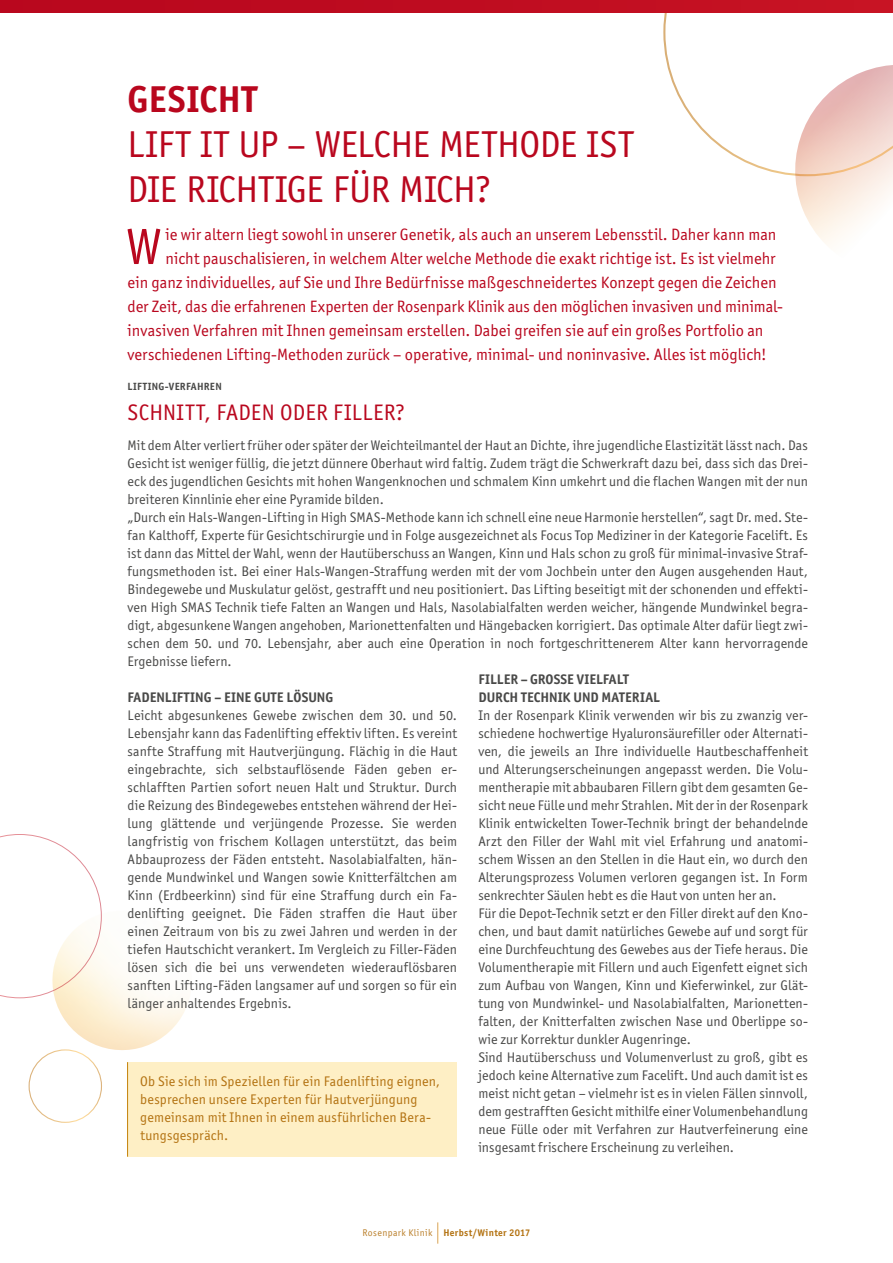
<style>
.page{position:relative;width:893px;height:1263px;background:#fff}
.page>*{position:absolute;margin:0;border:0;box-sizing:border-box;transform-origin:0 0}
.t1{font:51.15px "Officina San ITC";color:#b9071e}
.t2{font:37.5px/45px "Officina San ITC";letter-spacing:-.01em;color:#b9071e}
.t3{font:700 37.5px "Officina San ITC";color:#b9071e}
.t4{font:22.5px "Officina San ITC";letter-spacing:.015em;color:#b9071e}
.t5{font:16.5px "Officina San ITC";letter-spacing:.005em;color:#b9071e}
.t6{font:13.95px/18px "Officina San ITC";letter-spacing:.005em;color:#494948;text-align:justify}
.t7{font:13.95px/18px "Officina San ITC";letter-spacing:.015em;color:#b37211}
.t8{font:700 13.95px "Officina San ITC";letter-spacing:.015em;color:#494948}
.t9{font:700 10.5px "Officina San ITC";letter-spacing:.03em;color:#494948}
.t10{font:700 9.75px "Officina San ITC";letter-spacing:.03em;color:#b37211}
.s1{font-weight:400;color:#ba7f2a}
</style>
<div class="page">
<svg style="left:663px;top:13px;width:118px;height:161px"></svg>
<img style="left:43px;top:958px;width:145px;height:102px">
<svg style="left:0;top:834px;width:102px;height:164px"></svg>
<img style="left:781px;top:65px;width:112px;height:180px">
<hr style="left:127px;top:1062px;width:1px;height:95px;background:#b37211">
<svg style="left:438px;top:1222px;width:1px;height:22px"></svg>
<div style="left:128px;top:1062px;width:329px;height:95px;background:#feefc5"></div>
<div style="left:0;top:0;width:893px;height:13px;background:#be0c20"></div>
<h2 class="t3" style="left:128px;top:76px;width:40px">GESICHT</h2>
<h2 class="t2" style="left:128px;top:122px;width:507px">Lift it up – Welche Methode ist die richtige für mich?</h2>
<h1 class="t1" style="left:126px;top:217px;width:36px">W</h1>
<p class="t5" style="left:166px;top:225px;width:612px">ie wir altern liegt sowohl in unserer Genetik, als auch an unserem Lebensstil. Daher kann man</p>
<p class="t5" style="left:166px;top:249px;width:612px">nicht pauschalisieren, in welchem Alter welche Methode die exakt richtige ist. Es ist vielmehr</p>
<p class="t5" style="left:128px;top:273px;width:650px">ein ganz individuelles, auf Sie und Ihre Bedürfnisse maßgeschneidertes Konzept gegen die Zeichen</p>
<p class="t5" style="left:128px;top:297px;width:657px">der Zeit, das die erfahrenen Experten der Rosenpark Klinik aus den möglichen invasiven und minimal-</p>
<p class="t5" style="left:128px;top:321px;width:637px">invasiven Verfahren mit Ihnen gemeinsam erstellen. Dabei greifen sie auf ein großes Portfolio an</p>
<p class="t5" style="left:128px;top:345px;width:641px">verschiedenen Lifting-Methoden zurück – operative, minimal- und noninvasive. Alles ist möglich!</p>
<p class="t9" style="left:128px;top:380px;width:96px">LIFTING-VERFAHREN</p>
<h3 class="t4" style="left:128px;top:399px;width:279px">Sch nitt, Faden oder Filler?</h3>
<p class="t6" style="left:128px;top:436px;width:682px;text-align:left">Mit dem Alter verliert früher oder später der Weichteilmantel der Haut an Dichte, ihre jugendliche Elastizität lässt nach. Das Gesicht ist weniger füllig, die jetzt dünnere Oberhaut wird faltig. Zudem trägt die Schwerkraft dazu bei, dass sich das Drei&shy;eck des jugendlichen Gesichts mit hohen Wangenknochen und schmalem Kinn umkehrt und die flachen Wangen mit der nun breiteren Kinnlinie eher eine Pyramide bilden.<br>„Durch ein Hals-Wangen-Lifting in High SMAS</p>
<p class="t6" style="left:128px;top:508px;width:682px;text-indent:253px">-Methode kann ich schnell eine neue Harmonie herstellen“, sagt Dr. med. Ste&shy;fan Kalthoff, Experte für Gesichtschirurgie und in Folge ausgezeichnet als Focus Top Mediziner in der Kategorie Facelift. Es ist dann das Mittel der Wahl, wenn der Hautüberschuss an Wangen, Kinn und Hals schon zu groß für minimal-invasive Straf&shy;fungsmethoden ist. Bei einer Hals-Wangen-Straffung werden mit der vom Jochbein unter den Augen ausgehenden Haut, Bindegewebe und Muskulatur gelöst, gestrafft und neu positioniert. Das Lifting beseitigt mit der schonenden und effekti&shy;ven High SMAS</p>
<p class="t6" style="left:128px;top:598px;width:682px;text-indent:88px">Technik tiefe Falten an Wangen und Hals, Nasolabialfalten werden weicher, hängende Mundwinkel begra&shy;digt, abgesunkene Wangen angehoben, Marionettenfalten und Hängebacken korrigiert. Das optimale Alter dafür liegt zwi&shy;schen dem 50. und 70. Lebensjahr, aber auch eine Operation in noch fortgeschrittenerem Alter kann hervorragende Ergebnisse liefern.</p>
<p class="t8" style="left:128px;top:689px;width:15px">FADENLIFTING</p>
<p class="t8" style="left:214px;top:689px;width:18px">– EINE</p>
<p class="t8" style="left:254px;top:689px;width:9px">GUTE</p>
<p class="t8" style="left:287px;top:689px;width:16px">LÖSUNG</p>
<p class="t6" style="left:128px;top:706px;width:331px">Leicht abgesunkenes Gewebe zwischen dem 30. und 50.<br>Lebensjahr kann das Fadenlifting effektiv liften. Es vereint sanfte Straffung mit Hautverjüngung. Flächig in die Haut eingebrachte, sich selbstauflösende Fäden geben er&shy;schlafften Partien sofort neuen Halt und Struktur. Durch die Reizung des Bindegewebes entstehen während der Hei&shy;lung glättende und verjüngende Prozesse. Sie werden langfristig von frischem Kollagen unterstützt, das beim Abbauprozess der Fäden entsteht. Nasolabialfalten, hän&shy;gende Mundwinkel und Wangen sowie Knitterfältchen am Kinn (Erdbeerkinn) sind für eine Straffung durch ein Fa&shy;denlifting geeignet. Die Fäden straffen die Haut über einen Zeitraum von bis zu zwei Jahren und werden in der tiefen Hautschicht verankert. Im Vergleich zu Filler-Fäden lösen sich die bei uns verwendeten wiederauflösbaren sanften Lifting-Fäden langsamer auf und sorgen so für ein länger anhaltendes Ergebnis.</p>
<p class="t7" style="left:140px;top:1072px;width:301px">Ob Sie sich im Speziellen für ein Fadenlifting eignen, besprechen unsere Experten für Hautverjüngung gemeinsam mit Ihnen in einem ausführlichen Bera&shy;tungsgespräch.</p>
<p class="t8" style="left:478px;top:671px;width:15px">FILLER</p>
<p class="t8" style="left:521px;top:671px;width:71px">– GROSSE VIELFALT</p>
<p class="t8" style="left:478px;top:689px;width:9px">DURCH</p>
<p class="t8" style="left:521px;top:689px;width:15px">TECHNIK</p>
<p class="t8" style="left:573px;top:689px;width:9px">UND</p>
<p class="t8" style="left:602px;top:689px;width:18px">MATERIAL</p>
<p class="t6" style="left:478px;top:706px;width:331px;text-align:left">In der Rosenpark Klinik verwenden wir bis zu zwanzig ver&shy;schiedene hochwertige Hyaluronsäurefiller oder Alternati&shy;ven, die jeweils an Ihre individuelle Hautbeschaffenheit und Alterungserscheinungen angepasst werden. Die Volu&shy;mentherapie mit abbaubaren Fillern gibt dem gesamten Ge&shy;sicht neue Fülle und mehr Strahlen. Mit der in der Rosenpark Klinik entwickelten Tower-Technik bringt der behandelnde Arzt den Filler der Wahl mit viel Erfahrung und anatomi&shy;schem Wissen an den Stellen in die Haut ein, wo durch den Alterungsprozess Volumen verloren gegangen ist. In Form senkrechter Säulen hebt es die Haut von unten her an.<br>Für die Depot-Technik setzt er den Filler direkt auf den Kno&shy;chen, und baut damit natürliches Gewebe auf und sorgt für eine Durchfeuchtung des Gewebes aus der Tiefe heraus. Die Volumentherapie mit Fillern und auch Eigenfett eignet sich zum Aufbau von Wangen, Kinn und Kieferwinkel, zur Glät&shy;tung von Mundwinkel- und Nasolabialfalten, Marionetten&shy;falten, der Knitterfalten zwischen Nase und Oberlippe so&shy;wie zur Korrektur dunkler Augenringe.<br>Sind Hautüberschuss und Volumenverlust zu groß, gibt es jedoch keine Alternative zum Facelift. Und auch damit ist es meist nicht getan – vielmehr ist es in vielen Fällen sinnvoll, dem gestrafften Gesicht mithilfe einer Volumenbehandlung neue Fülle oder mit Verfahren zur Hautverfeinerung eine insgesamt frischere Erscheinung zu verleihen.</p>
<p class="t10" style="left:362px;top:1227px;width:170px"><span class="s1">Rosenpark Klinik</span> HERBST/WINTER 2017</p>
</div>
